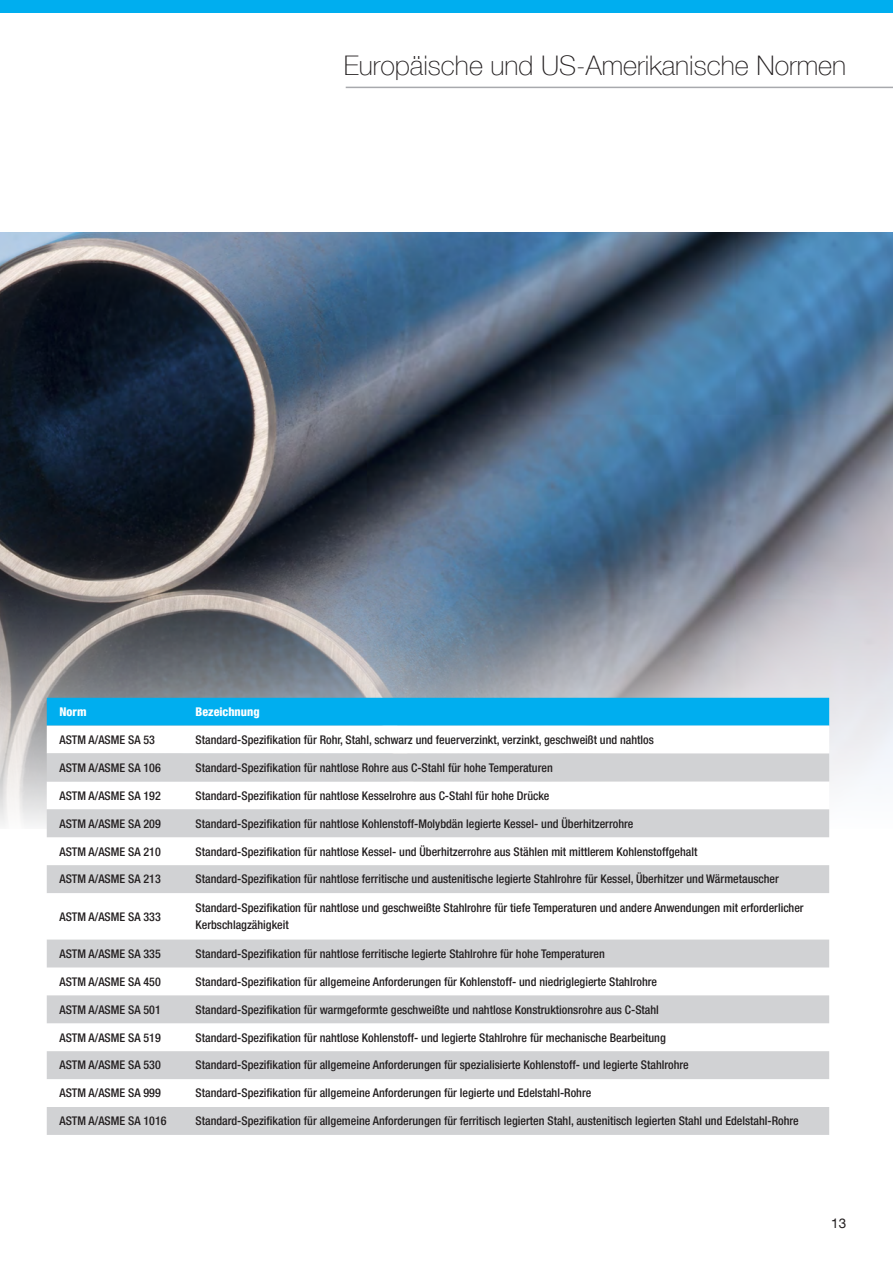
<style>
.page{position:relative;width:893px;height:1263px;background:#fff}
.page>*{position:absolute;margin:0;border:0;box-sizing:border-box;transform-origin:0 0}
.Headline_Innenseiten_rechts{font:100 27px "Helvetica Neue LT Com";color:#231f20}
.t1{font:13.5px "Helvetica Neue LT Com";color:#231f20}
.Tabelle{font:500 condensed 12px/16.5px "Helvetica Neue LT Com";color:#231f20}
.Tabelle_8_8{font:500 condensed 12px "Helvetica Neue LT Com";color:#231f20}
.Tabelle_Kopfzeile{font:800 condensed 12px "Helvetica Neue LT Com";color:#fff}
</style>
<div class="page">
<img style="left:0;top:233px;width:893px;height:325px">
<svg style="left:0;top:558px;width:893px;height:279px"></svg>
<div style="left:0;top:0;width:893px;height:13px;background:#00aeef"></div>
<div style="left:47px;top:698px;width:782px;height:28px;background:#00aeef"></div>
<svg style="left:47px;top:726px;width:782px;height:27px"></svg>
<svg style="left:47px;top:753px;width:782px;height:326px;fill:#d9dadb"></svg>
<div style="left:47px;top:1107px;width:782px;height:28px;background:#d1d2d4"></div>
<hr style="left:346px;top:87px;width:547px;height:1px;background:#a8a9ad">
<p class="Headline_Innenseiten_rechts" style="left:344px;top:49px;width:504px">Europäische und US-Amerikanische Normen</p>
<p class="Tabelle_Kopfzeile" style="left:60px;top:704px;width:29px">Norm</p>
<p class="Tabelle_Kopfzeile" style="left:196px;top:704px;width:65px">Bezeichnung</p>
<p class="Tabelle_8_8" style="left:60px;top:732px;width:97px">ASTM A/ASME SA 53</p>
<p class="Tabelle" style="left:196px;top:731px;width:460px">Standard-Spezifikation für Rohr, Stahl, schwarz und feuerverzinkt, verzinkt, geschweißt und nahtlos</p>
<p class="Tabelle_8_8" style="left:60px;top:760px;width:103px">ASTM A/ASME SA 106</p>
<p class="Tabelle" style="left:196px;top:759px;width:359px">Standard-Spezifikation für nahtlose Rohre aus C-Stahl für hohe Temperaturen</p>
<p class="Tabelle_8_8" style="left:60px;top:788px;width:103px">ASTM A/ASME SA 192</p>
<p class="Tabelle" style="left:196px;top:787px;width:355px">Standard-Spezifikation für nahtlose Kesselrohre aus C-Stahl für hohe Drücke</p>
<p class="Tabelle_8_8" style="left:60px;top:816px;width:103px">ASTM A/ASME SA 209</p>
<p class="Tabelle" style="left:196px;top:815px;width:439px">Standard-Spezifikation für nahtlose Kohlenstoff-Molybdän legierte Kessel- und Überhitzerrohre</p>
<p class="Tabelle_8_8" style="left:60px;top:844px;width:103px">ASTM A/ASME SA 210</p>
<p class="Tabelle" style="left:196px;top:843px;width:503px">Standard-Spezifikation für nahtlose Kessel- und Überhitzerrohre aus Stählen mit mittlerem Kohlenstoffgehalt</p>
<p class="Tabelle_8_8" style="left:60px;top:872px;width:103px">ASTM A/ASME SA 213</p>
<p class="Tabelle" style="left:196px;top:871px;width:585px">Standard-Spezifikation für nahtlose ferritische und austenitische legierte Stahlrohre für Kessel, Überhitzer und Wärmetauscher</p>
<p class="Tabelle_8_8" style="left:60px;top:909px;width:103px">ASTM A/ASME SA 333</p>
<p class="Tabelle" style="left:196px;top:900px;width:610px">Standard-Spezifikation für nahtlose und geschweißte Stahlrohre für tiefe Temperaturen und andere Anwendungen mit erforderlicher<br>Kerbschlagzähigkeit</p>
<p class="Tabelle_8_8" style="left:60px;top:946px;width:103px">ASTM A/ASME SA 335</p>
<p class="Tabelle" style="left:196px;top:945px;width:411px">Standard-Spezifikation für nahtlose ferritische legierte Stahlrohre für hohe Temperaturen</p>
<p class="Tabelle_8_8" style="left:60px;top:974px;width:103px">ASTM A/ASME SA 450</p>
<p class="Tabelle" style="left:196px;top:973px;width:463px">Standard-Spezifikation für allgemeine Anforderungen für Kohlenstoff- und niedriglegierte Stahlrohre</p>
<p class="Tabelle_8_8" style="left:60px;top:1002px;width:103px">ASTM A/ASME SA 501</p>
<p class="Tabelle" style="left:196px;top:1001px;width:465px">Standard-Spezifikation für warmgeformte geschweißte und nahtlose Konstruktionsrohre aus C-Stahl</p>
<p class="Tabelle_8_8" style="left:60px;top:1030px;width:103px">ASTM A/ASME SA 519</p>
<p class="Tabelle" style="left:196px;top:1029px;width:472px">Standard-Spezifikation für nahtlose Kohlenstoff- und legierte Stahlrohre für mechanische Bearbeitung</p>
<p class="Tabelle_8_8" style="left:60px;top:1058px;width:103px">ASTM A/ASME SA 530</p>
<p class="Tabelle" style="left:196px;top:1057px;width:495px">Standard-Spezifikation für allgemeine Anforderungen für spezialisierte Kohlenstoff- und legierte Stahlrohre</p>
<p class="Tabelle_8_8" style="left:60px;top:1086px;width:103px">ASTM A/ASME SA 999</p>
<p class="Tabelle" style="left:196px;top:1085px;width:397px">Standard-Spezifikation für allgemeine Anforderungen für legierte und Edelstahl-Rohre</p>
<p class="Tabelle_8_8" style="left:60px;top:1114px;width:109px">ASTM A/ASME SA 1016</p>
<p class="Tabelle" style="left:196px;top:1112px;width:605px">Standard-Spezifikation für allgemeine Anforderungen für ferritisch legierten Stahl, austenitisch legierten Stahl und Edelstahl-Rohre</p>
<p class="t1" style="left:831px;top:1215px;width:17px">13</p>
</div>
